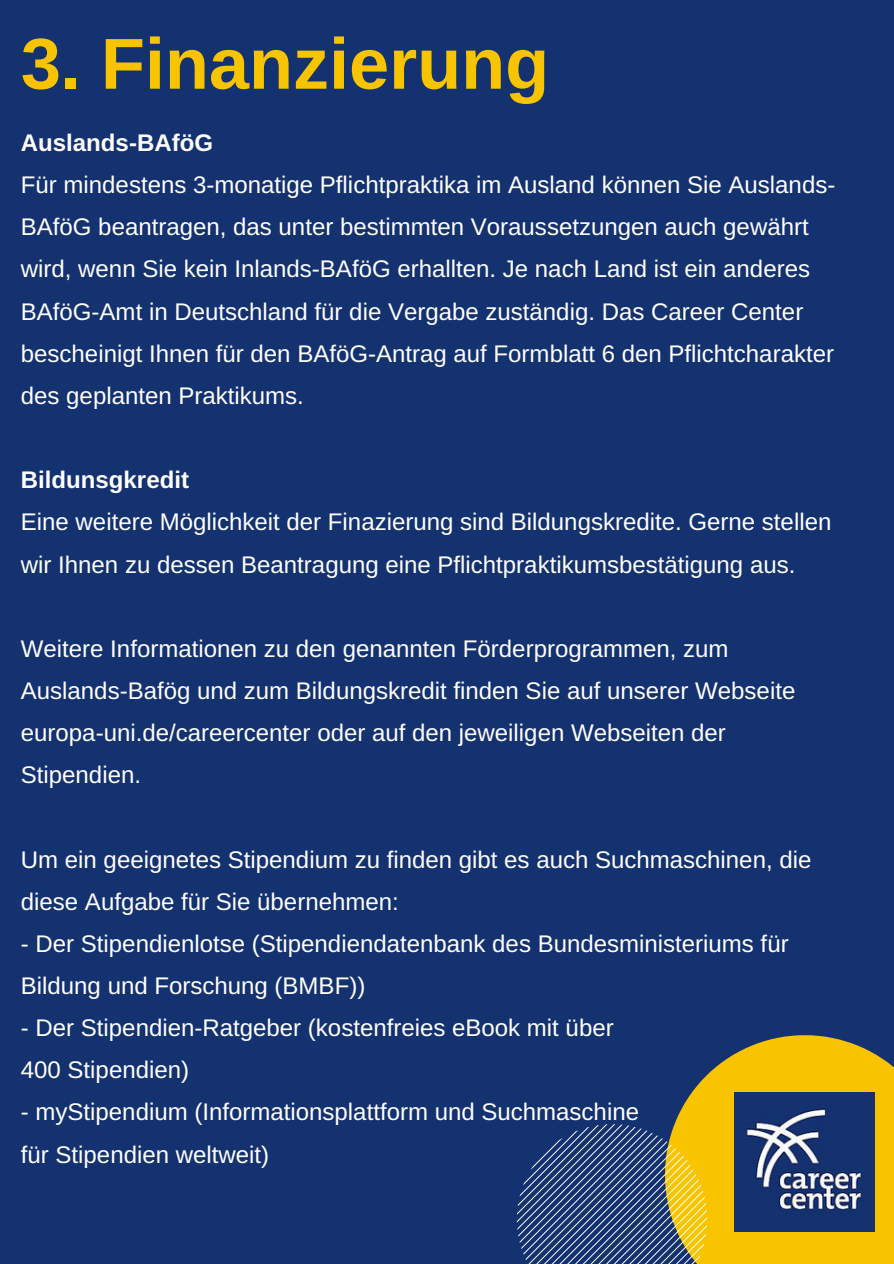
<style>
.page{position:relative;width:894px;height:1264px;background:#fff}
.page>*{position:absolute;margin:0;border:0;box-sizing:border-box;transform-origin:0 0}
.t1{font:700 72px "Arimo";color:#f8c400}
.t2{font:24px/42.2px "Arimo";color:#fff}
.t3{font:700 24px "Arimo";color:#fff}
</style>
<div class="page">
<div style="left:0;top:0;width:893px;height:1263px;background:#153270"></div>
<svg style="left:674px;top:1035px;width:219px;height:228px;fill:#f8c400"></svg>
<svg style="left:516px;top:1124px;width:191px;height:139px"></svg>
<img style="left:734px;top:1092px;width:140px;height:139px">
<h1 class="t1" style="left:21px;top:24px;width:529px">3. Finanzierung</h1>
<p class="t3" style="left:21px;top:129px;width:194px">Auslands-BAföG</p>
<p class="t2" style="left:21px;top:164px;width:815px">Für mindestens 3-monatige Pflichtpraktika im Ausland können Sie Auslands-BAföG beantragen, das unter bestimmten Voraussetzungen auch gewährt wird, wenn Sie kein Inlands-BAföG erhallten. Je nach Land ist ein anderes BAföG-Amt in Deutschland für die Vergabe zuständig. Das Career Center bescheinigt Ihnen für den BAföG-Antrag auf Formblatt 6 den Pflichtcharakter des geplanten Praktikums.</p>
<p class="t3" style="left:21px;top:466px;width:170px">Bildunsgkredit</p>
<p class="t2" style="left:21px;top:501px;width:811px">Eine weitere Möglichkeit der Finazierung sind Bildungskredite. Gerne stellen wir Ihnen zu dessen Beantragung eine Pflichtpraktikumsbestätigung aus.</p>
<p class="t2" style="left:21px;top:627px;width:775px">Weitere Informationen zu den genannten Förderprogrammen, zum Auslands-Bafög und zum Bildungskredit finden Sie auf unserer Webseite europa-uni.de/careercenter oder auf den jeweiligen Webseiten der Stipendien.</p>
<p class="t2" style="left:21px;top:838px;width:791px">Um ein geeignetes Stipendium zu finden gibt es auch Suchmaschinen, die diese Aufgabe für Sie übernehmen:</p>
<p class="t2" style="left:21px;top:922px;width:769px">- Der Stipendienlotse (Stipendiendatenbank des Bundesministeriums für<br>Bildung und Forschung (BMBF))</p>
<p class="t2" style="left:21px;top:1006px;width:594px">- Der Stipendien-Ratgeber (kostenfreies eBook mit über<br>400 Stipendien)</p>
<p class="t2" style="left:21px;top:1091px;width:619px">- myStipendium (Informationsplattform und Suchmaschine für Stipendien weltweit)</p>
</div>
